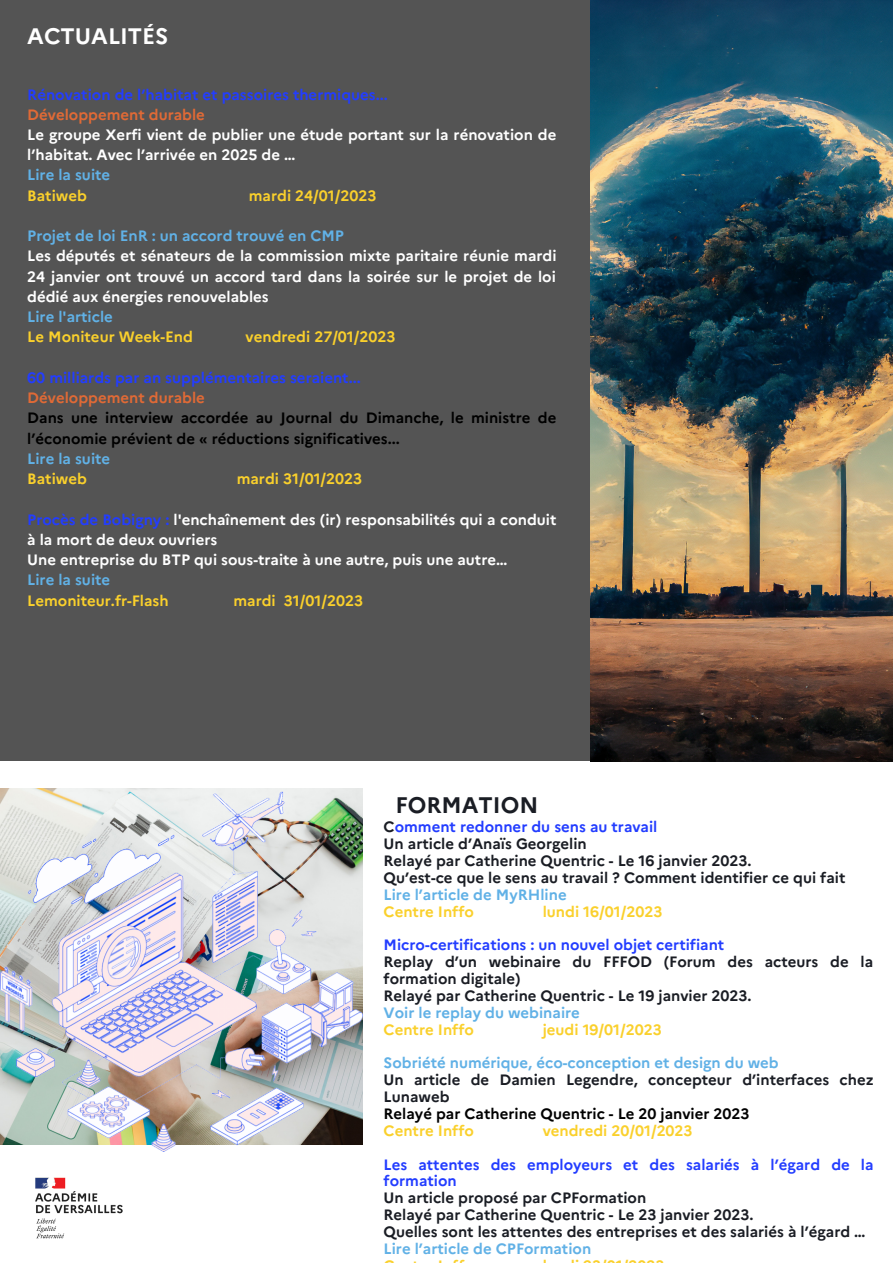
<style>
.page{position:relative;width:893px;height:1264px;background:#fff}
.page>*{position:absolute;margin:0;border:0;box-sizing:border-box;transform-origin:0 0}
.t1{font:700 22.5px "Marianne";color:#1a1d24}
.t2{font:700 22.35px "Marianne";color:#fff}
.t3{font:700 15px/16.8px "Marianne";color:#1a1d24}
.t4{font:700 15px/20.2px "Marianne";color:#fff}
.t5{font:700 15px "Marianne";color:#61b1e6}
.t6{font:700 15px "Marianne";color:#fad02c}
.t7{font:700 15px/16.8px "Marianne";color:#233dff}
.t8{font:700 15px/20.2px "Marianne";color:#000}
.t9{font:700 15px "Marianne";color:#e06a36}
.s1{color:#233dff}
</style>
<div class="page">
<div style="left:0;top:0;width:590px;height:760px;background:#545454"></div>
<img style="left:590px;top:0;width:302px;height:761px">
<img style="left:35px;top:1177px;width:88px;height:62px">
<img style="left:0;top:788px;width:362px;height:363px">
<h2 class="t2" style="left:27px;top:22px;width:143px">ACTUALITÉS</h2>
<p class="t7" style="left:27px;top:86px;width:362px">Rénovation de l’habitat et passoires thermiques...</p>
<p class="t9" style="left:27px;top:105px;width:179px">Développement durable</p>
<p class="t4" style="left:27px;top:124px;width:530px">Le groupe Xerfi vient de publier une étude portant sur la rénovation de l’habitat. Avec l’arrivée en 2025 de …</p>
<p class="t5" style="left:27px;top:166px;width:84px">Lire la suite</p>
<p class="t6" style="left:27px;top:186px;width:61px">Batiweb</p>
<p class="t6" style="left:249px;top:186px;width:129px">mardi 24/01/2023</p>
<p class="t5" style="left:27px;top:227px;width:318px">Projet de loi EnR : un accord trouvé en CMP</p>
<p class="t4" style="left:27px;top:246px;width:531px;text-align:justify">Les députés et sénateurs de la commission mixte paritaire réunie mardi 24 janvier ont trouvé un accord tard dans la soirée sur le projet de loi dédié aux énergies renouvelables</p>
<p class="t5" style="left:27px;top:308px;width:87px">Lire l'article</p>
<p class="t6" style="left:27px;top:328px;width:167px">Le Moniteur Week-End</p>
<p class="t6" style="left:245px;top:328px;width:151px">vendredi 27/01/2023</p>
<p class="t7" style="left:27px;top:369px;width:335px">60 milliards par an supplémentaires seraient...</p>
<p class="t9" style="left:27px;top:388px;width:179px">Développement durable</p>
<p class="t8" style="left:27px;top:408px;width:530px">Dans une interview accordée au Journal du Dimanche, le ministre de l’économie prévient de « réductions significatives...</p>
<p class="t5" style="left:27px;top:449px;width:84px">Lire la suite</p>
<p class="t6" style="left:27px;top:469px;width:61px">Batiweb</p>
<p class="t6" style="left:237px;top:469px;width:127px">mardi 31/01/2023</p>
<p class="t4" style="left:27px;top:509px;width:530px"><span class="s1">Procès de Bobigny :</span> l'enchaînement des (ir) responsabilités qui a conduit à la mort de deux ouvriers<br>Une entreprise du BTP qui sous-traite à une autre, puis une autre…</p>
<p class="t5" style="left:27px;top:571px;width:84px">Lire la suite</p>
<p class="t6" style="left:27px;top:591px;width:143px">Lemoniteur.fr-Flash</p>
<p class="t6" style="left:233px;top:591px;width:131px">mardi 31/01/2023</p>
<h1 class="t1" style="left:395px;top:791px;width:144px">FORMATION</h1>
<p class="t3" style="left:383px;top:818px;width:463px">C<span class="s1">omment redonner du sens au travail<br></span>Un article d’Anaïs Georgelin<br>Relayé par Catherine Quentric - Le 16 janvier 2023.<br>Qu’est-ce que le sens au travail ? Comment identifier ce qui fait</p>
<p class="t5" style="left:383px;top:885px;width:184px">Lire l’article de MyRHline</p>
<p class="t6" style="left:383px;top:902px;width:92px">Centre Inffo</p>
<p class="t6" style="left:542px;top:902px;width:121px">lundi 16/01/2023</p>
<p class="t7" style="left:383px;top:936px;width:342px">Micro-certifications : un nouvel objet certifiant</p>
<p class="t3" style="left:383px;top:953px;width:491px">Replay d’un webinaire du FFFOD (Forum des acteurs de la formation digitale)<br>Relayé par Catherine Quentric - Le 19 janvier 2023.</p>
<p class="t5" style="left:383px;top:1003px;width:198px">Voir le replay du webinaire</p>
<p class="t6" style="left:383px;top:1020px;width:92px">Centre Inffo</p>
<p class="t6" style="left:542px;top:1020px;width:120px">jeudi 19/01/2023</p>
<p class="t5" style="left:383px;top:1053px;width:396px">Sobriété numérique, éco-conception et design du web</p>
<p class="t3" style="left:383px;top:1071px;width:491px">Un article de Damien Legendre, concepteur d’interfaces chez<br>Lunaweb</p>
<p class="t8" style="left:383px;top:1103px;width:367px">Relayé par Catherine Quentric - Le 20 janvier 2023</p>
<p class="t6" style="left:383px;top:1121px;width:92px">Centre Inffo</p>
<p class="t6" style="left:542px;top:1121px;width:151px">vendredi 20/01/2023</p>
<p class="t7" style="left:383px;top:1155px;width:491px">Les attentes des employeurs et des salariés à l’égard de la formation</p>
<p class="t3" style="left:383px;top:1189px;width:483px">Un article proposé par CPFormation<br>Relayé par Catherine Quentric - Le 23 janvier 2023.<br>Quelles sont les attentes des entreprises et des salariés à l’égard …</p>
<p class="t5" style="left:383px;top:1239px;width:209px">Lire l’article de CPFormation</p>
</div>
